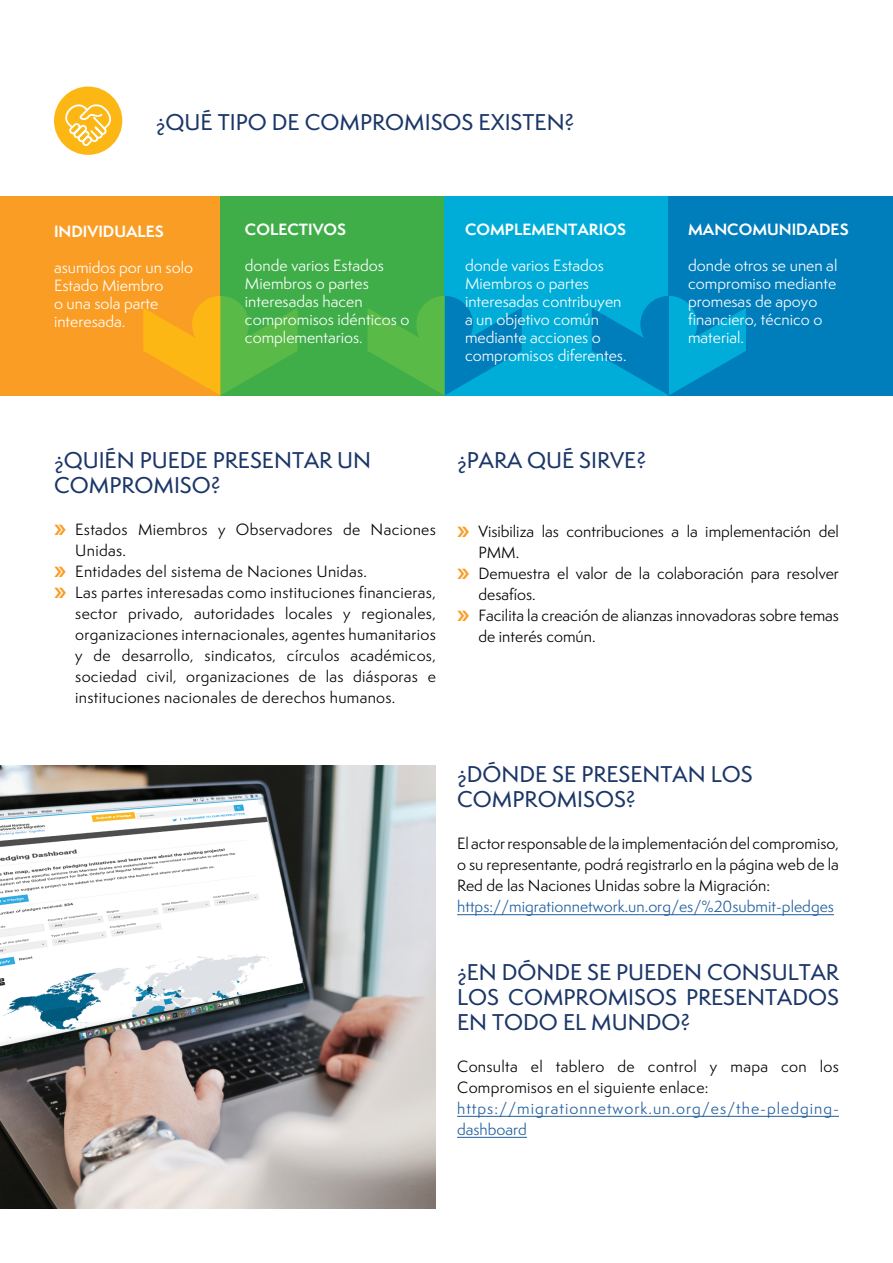
<style>
.page{position:relative;width:893px;height:1263px;background:#fff}
.page>*{position:absolute;margin:0;border:0;box-sizing:border-box;transform-origin:0 0}
.t1{font:500 21px/25.2px "Semplicita Pro";color:#1b3668}
.t2{font:15px/21px "Semplicita Pro";letter-spacing:.02em;color:#000}
.t3{font:15px/18px "Semplicita Pro";color:#fff}
.t4{font:15px/21px "Semplicita Pro";color:#000}
.t5{font:15px/21px "Semplicita Pro";letter-spacing:.065em;color:#215e9e}
.t6{font:15px "Semplicita Pro";color:#215e9e}
.t7{font:700 15px "Semplicita Pro";color:#fff}
</style>
<div class="page">
<div style="left:0;top:196px;width:224px;height:199px;background:#f99d25"></div>
<div style="left:220px;top:196px;width:225px;height:199px;background:#3fae49"></div>
<div style="left:445px;top:196px;width:224px;height:199px;background:#00add8"></div>
<div style="left:669px;top:196px;width:224px;height:199px;background:#007dbb"></div>
<svg style="left:143px;top:296px;width:155px;height:99px"></svg>
<svg style="left:368px;top:296px;width:154px;height:99px"></svg>
<svg style="left:592px;top:296px;width:154px;height:99px"></svg>
<div style="left:54px;top:87px;width:68px;height:68px;background:#fdb714;border-radius:50%"></div>
<hr style="left:457px;top:914px;width:377px;height:1px;background:#215e9e">
<hr style="left:457px;top:1116px;width:382px;height:1px;background:#215e9e">
<hr style="left:457px;top:1137px;width:70px;height:1px;background:#215e9e">
<svg style="left:57px;top:99px;width:58px;height:49px"></svg>
<img style="left:0;top:765px;width:436px;height:444px">
<h1 class="t1" style="left:156px;top:110px;width:420px">¿QUÉ TIPO DE COMPROMISOS EXISTEN?</h1>
<p class="t7" style="left:54px;top:220px;width:111px">INDIVIDUALES</p>
<p class="t3" style="left:54px;top:258px;width:141px">asumidos por un solo<br>Estado Miembro<br>o una sola parte interesada.</p>
<p class="t7" style="left:245px;top:218px;width:103px">COLECTIVOS</p>
<p class="t3" style="left:245px;top:256px;width:166px">donde varios Estados<br>Miembros o partes interesadas hacen compromisos idénticos o complementarios.</p>
<p class="t7" style="left:465px;top:218px;width:163px">COMPLEMENTARIOS</p>
<p class="t3" style="left:465px;top:256px;width:163px">donde varios Estados<br>Miembros o partes interesadas contribuyen a un objetivo común mediante acciones o compromisos diferentes.</p>
<p class="t7" style="left:688px;top:218px;width:162px">MANCOMUNIDADES</p>
<p class="t3" style="left:688px;top:256px;width:151px">donde otros se unen al compromiso mediante promesas de apoyo financiero, técnico o material.</p>
<h1 class="t1" style="left:54px;top:447px;width:319px">¿QUIÉN PUEDE PRESENTAR UN<br>COMPROMISO?</h1>
<p class="t2" style="left:75px;top:518px;width:362px">Estados Miembros y Observadores de Naciones Unidas.<br>Entidades del sistema de Naciones Unidas.<br>Las partes interesadas como instituciones financieras, sector privado, autoridades locales y regionales, organizaciones internacionales, agentes humanitarios y de desarrollo, sindicatos, círculos académicos, sociedad civil, organizaciones de las diásporas e instituciones nacionales de derechos humanos.</p>
<h1 class="t1" style="left:457px;top:447px;width:191px">¿PARA QUÉ SIRVE?</h1>
<p class="t4" style="left:478px;top:520px;width:362px">Visibiliza las contribuciones a la implementación del PMM.<br>Demuestra el valor de la colaboración para resolver desafíos.<br>Facilita la creación de alianzas innovadoras sobre temas de interés común.</p>
<h1 class="t1" style="left:457px;top:762px;width:297px">¿DÓNDE SE PRESENTAN LOS<br>COMPROMISOS?</h1>
<p class="t2" style="left:457px;top:833px;width:383px;text-align:justify">El actor responsable de la implementación del compromiso, o su representante, podrá registrarlo en la página web de la Red de las Naciones Unidas sobre la Migración:</p>
<p class="t6" style="left:457px;top:896px;width:378px">https://migrationnetwork.un.org/es/%20submit-pledges</p>
<h1 class="t1" style="left:457px;top:959px;width:383px;text-align:justify">¿EN DÓNDE SE PUEDEN CONSULTAR LOS COMPROMISOS PRESENTADOS EN TODO EL MUNDO?</h1>
<p class="t2" style="left:457px;top:1056px;width:383px">Consulta el tablero de control y mapa con los<br>Compromisos en el siguiente enlace:</p>
<p class="t5" style="left:457px;top:1098px;width:383px">https://migrationnetwork.un.org/es/the-pledging&shy;dashboard</p>
</div>
